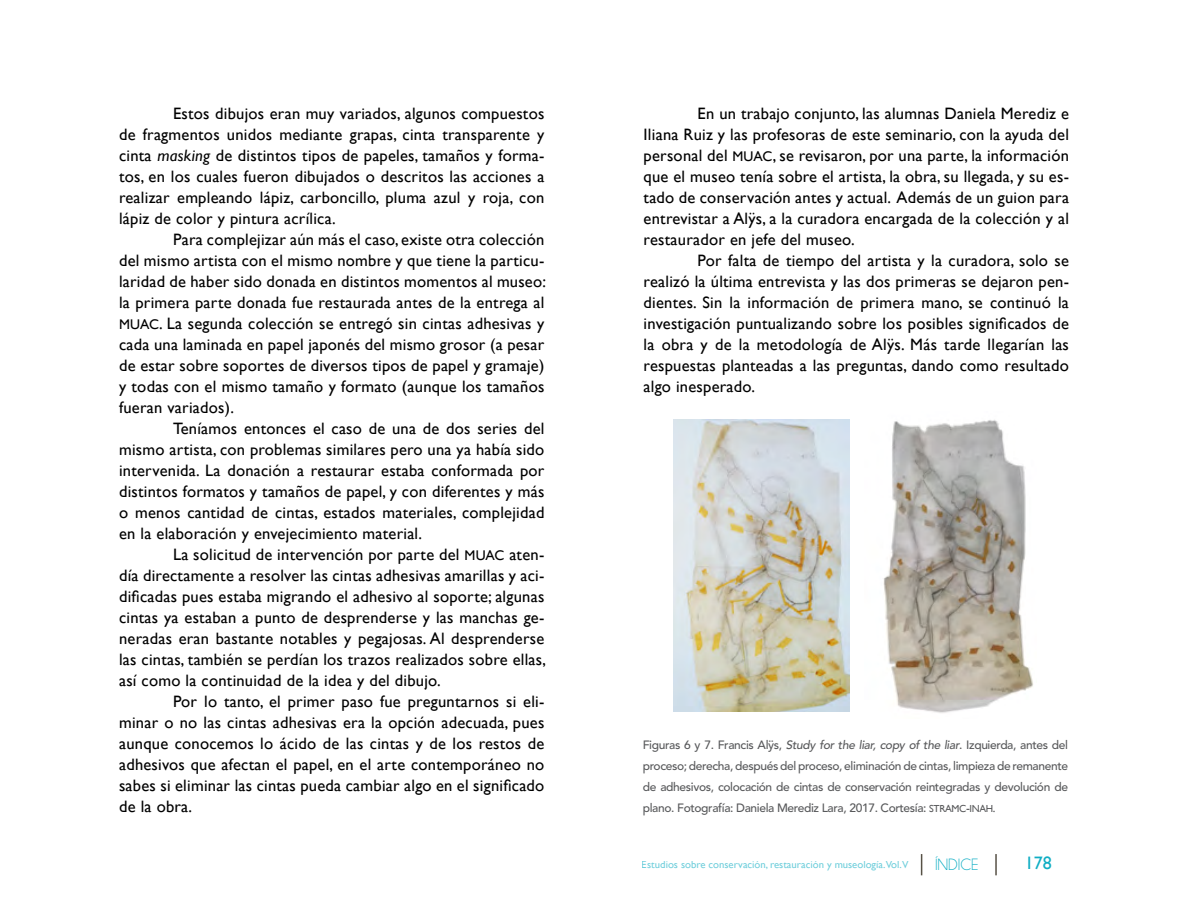
<style>
.page{position:relative;width:1188px;height:918px;background:#fff}
.page>*{position:absolute;margin:0;border:0;box-sizing:border-box;transform-origin:0 0}
.t1{font:18px "Gill Sans";color:#10aec4}
.t2{font:16.5px/21px "Gill Sans";letter-spacing:.015em;color:#000;text-align:justify}
.t3{font:16.5px "Champagne&Limousines";color:#10aec4}
.t4{font:500 12px/21px "Avenir LT Std";letter-spacing:-.03em;color:#58595b;text-align:justify}
.t5{font:10.5px "Gill Sans";color:#10aec4}
.s1{font-style:italic}
.s2{font-family:"Gill Sans MT SC850";font-size:14.1px}
.s3{font-family:"Gill Sans MT SC850";font-weight:400;font-size:10.2px}
.s4{font-family:"Gill Sans MT SC850";font-weight:400}
</style>
<div class="page">
<hr style="left:995px;top:854px;width:2px;height:21px;background:#575146">
<svg style="left:921px;top:854px;width:1px;height:21px"></svg>
<img style="left:673px;top:419px;width:176px;height:293px">
<img style="left:883px;top:420px;width:150px;height:293px">
<p class="t2" style="left:119px;top:103px;width:427px;text-indent:54px">Estos dibujos eran muy variados, algunos compuestos de fragmentos unidos mediante grapas, cinta transparente y cinta <span class="s1">masking</span> de distintos tipos de papeles, tamaños y forma&shy;tos, en los cuales fueron dibujados o descritos las acciones a realizar empleando lápiz, carboncillo, pluma azul y roja, con lápiz de color y pintura acrílica.</p>
<p class="t2" style="left:119px;top:229px;width:429px;text-indent:54px">Para complejizar aún más el caso, existe otra colección del mismo artista con el mismo nombre y que tiene la particu&shy;laridad de haber sido donada en distintos momentos al museo: la primera parte donada fue restaurada antes de la entrega al <span class="s2">MUAC</span>. La segunda colección se entregó sin cintas adhesivas y cada una laminada en papel japonés del mismo grosor (a pesar de estar sobre soportes de diversos tipos de papel y gramaje) y todas con el mismo tamaño y formato (aunque los tamaños fueran variados).</p>
<p class="t2" style="left:119px;top:418px;width:427px;text-indent:54px">Teníamos entonces el caso de una de dos series del mismo artista, con problemas similares pero una ya había sido intervenida. La donación a restaurar estaba conformada por distintos formatos y tamaños de papel, y con diferentes y más o menos cantidad de cintas, estados materiales, complejidad en la elaboración y envejecimiento material.</p>
<p class="t2" style="left:119px;top:544px;width:429px;text-indent:54px">La solicitud de intervención por parte del <span class="s2">MUAC</span> aten&shy;día directamente a resolver las cintas adhesivas amarillas y aci&shy;dificadas pues estaba migrando el adhesivo al soporte; algunas cintas ya estaban a punto de desprenderse y las manchas ge&shy;neradas eran bastante notables y pegajosas. Al desprenderse las cintas, también se perdían los trazos realizados sobre ellas, así como la continuidad de la idea y del dibujo.</p>
<p class="t2" style="left:119px;top:691px;width:427px;text-indent:54px">Por lo tanto, el primer paso fue preguntarnos si eli&shy;minar o no las cintas adhesivas era la opción adecuada, pues aunque conocemos lo ácido de las cintas y de los restos de adhesivos que afectan el papel, en el arte contemporáneo no sabes si eliminar las cintas pueda cambiar algo en el significado de la obra.</p>
<p class="t2" style="left:644px;top:103px;width:427px;text-indent:54px">En un trabajo conjunto, las alumnas Daniela Merediz e Iliana Ruiz y las profesoras de este seminario, con la ayuda del personal del <span class="s2">MUAC</span>, se revisaron, por una parte, la información que el museo tenía sobre el artista, la obra, su llegada, y su es&shy;tado de conservación antes y actual. Además de un guion para entrevistar a Alÿs, a la curadora encargada de la colección y al restaurador en jefe del museo.</p>
<p class="t2" style="left:644px;top:250px;width:427px;text-indent:54px">Por falta de tiempo del artista y la curadora, solo se realizó la última entrevista y las dos primeras se dejaron pen&shy;dientes. Sin la información de primera mano, se continuó la investigación puntualizando sobre los posibles significados de la obra y de la metodología de Alÿs. Más tarde llegarían las respuestas planteadas a las preguntas, dando como resultado algo inesperado.</p>
<p class="t4" style="left:643px;top:735px;width:427px">Figuras 6 y 7. Francis Alÿs, <span class="s1">Study for the liar, copy of the liar</span>. Izquierda, antes del proceso; derecha, después del proceso, eliminación de cintas, limpieza de remanente de adhesivos, colocación de cintas de conservación reintegradas y devolución de plano. Fotografía: Daniela Merediz Lara, 2017. Cortesía: <span class="s3">STRAMC</span><span class="s4">-</span><span class="s3">INAH</span><span class="s4">.</span></p>
<p class="t5" style="left:642px;top:859px;width:268px">Estudios sobre conservación, restauración y museología.Vol.V</p>
<p class="t3" style="left:935px;top:856px;width:45px">ÍNDICE</p>
<p class="t1" style="left:1025px;top:853px;width:28px">178</p>
</div>
